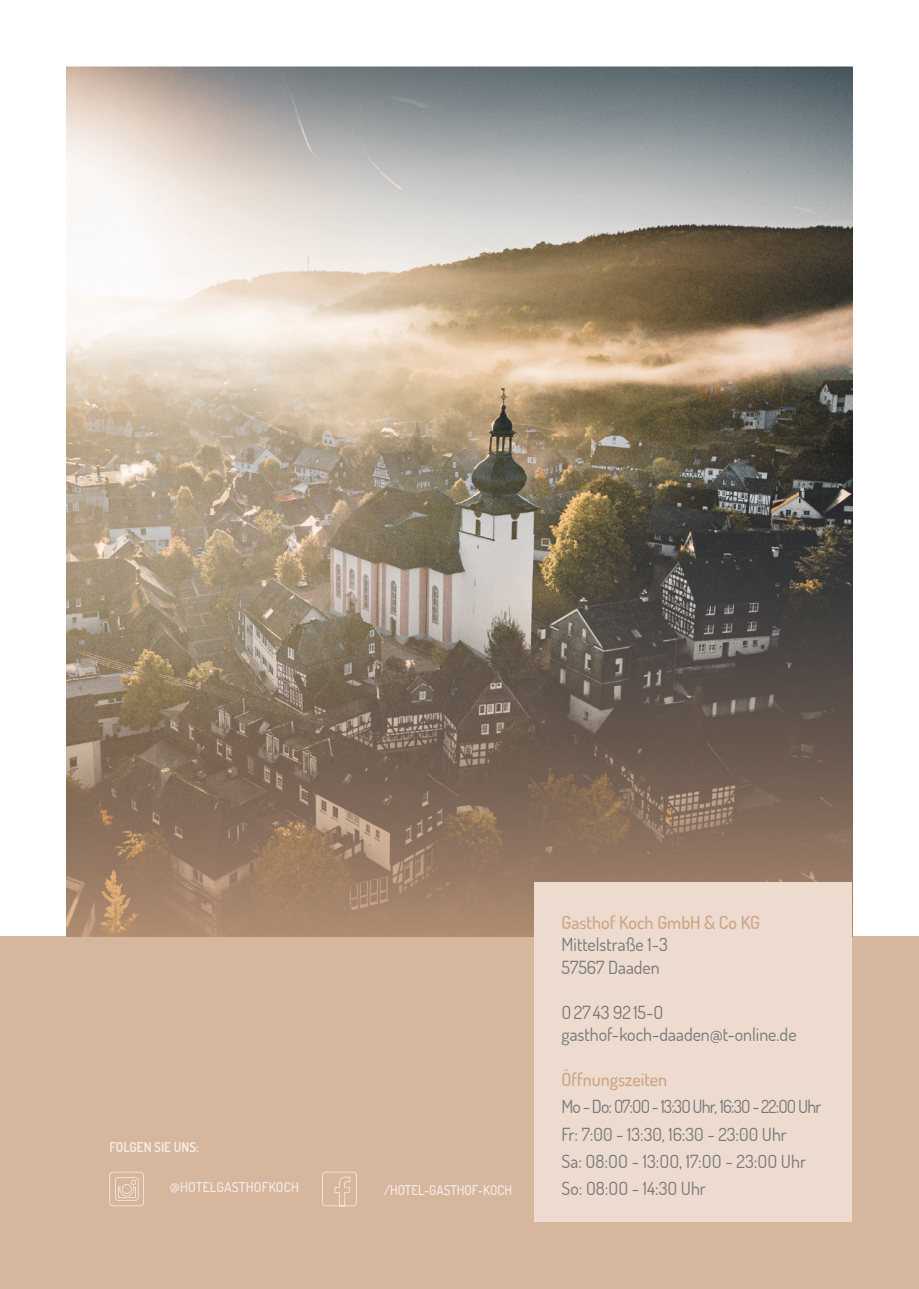
<style>
.page{position:relative;width:919px;height:1289px;background:#fff}
.page>*{position:absolute;margin:0;border:0;box-sizing:border-box;transform-origin:0 0}
.t1{font:18px/27px "Dosis";color:#767777}
.t2{font:500 18px "Dosis";color:#cca487}
.t3{font:500 13.5px "Dosis";color:#f8eee7}
.t4{font:600 13.5px "Dosis";color:#f8eee7}
</style>
<div class="page">
<div style="left:0;top:936px;width:918px;height:352px;background:#d7b69e"></div>
<img style="left:67px;top:67px;width:785px;height:869px">
<div style="left:534px;top:882px;width:318px;height:340px;background:#ecdbce"></div>
<svg style="left:109px;top:1171px;width:35px;height:35px"></svg>
<svg style="left:322px;top:1171px;width:35px;height:35px"></svg>
<p class="t4" style="left:109px;top:1138px;width:91px">FOLGEN SIE UNS:</p>
<p class="t3" style="left:170px;top:1178px;width:131px">@HOTELGASTHOFKOCH</p>
<p class="t3" style="left:384px;top:1180px;width:130px">/HOTEL-GASTHOF-KOCH</p>
<p class="t2" style="left:561px;top:910px;width:200px">Gasthof Koch GmbH &amp; Co KG</p>
<p class="t1" style="left:561px;top:933px;width:108px;line-height:22.5px">Mittelstraße 1-3<br>57567 Daaden</p>
<p class="t1" style="left:561px;top:1000px;width:236px;line-height:22.5px">O 27 43 92 15-O gasthof-koch-daaden@t-online.de</p>
<p class="t2" style="left:561px;top:1068px;width:107px">Öffnungszeiten</p>
<p class="t1" style="left:561px;top:1092px;width:261px">Mo - Do: O7:OO - 13:3O Uhr, 16:3O - 22:OO Uhr<br>Fr: 7:00 - 13:30, 16:30 - 23:00 Uhr<br>Sa: O8:OO - 13:OO, 17:OO - 23:OO Uhr<br>So: O8:OO - 14:3O Uhr</p>
</div>
